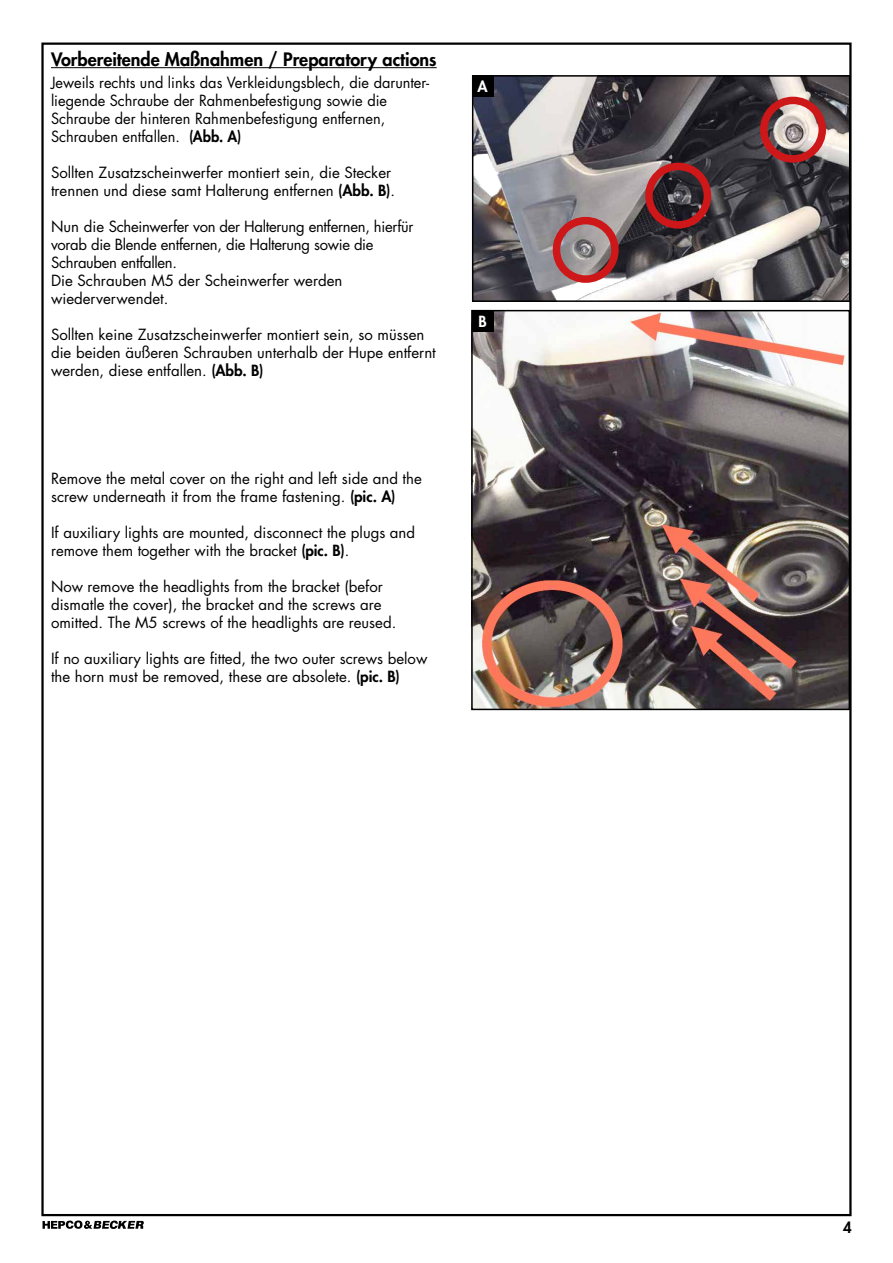
<style>
.page{position:relative;width:893px;height:1263px;background:#fff}
.page>*{position:absolute;margin:0;border:0;box-sizing:border-box;transform-origin:0 0}
.t1{font:800 18px "Futura Std";color:#000}
.t2{font:15px/18px "Futura Std";color:#000}
.t3{font:15px/18px "Futura Std";letter-spacing:-.02em;color:#000}
.t4{font:800 15px "Futura Std";color:#fff}
.t5{font:800 15px "Futura Std";color:#000}
.s1{font-weight:800}
</style>
<div class="page">
<hr style="left:51px;top:67px;width:386px;height:1px;background:#000">
<img style="left:475px;top:78px;width:372px;height:221px">
<div style="left:472px;top:75px;width:378px;height:227px;border:2px solid #000"></div>
<img style="left:474px;top:313px;width:373px;height:394px">
<div style="left:471px;top:310px;width:379px;height:400px;border:2px solid #000"></div>
<div style="left:472px;top:75px;width:21px;height:21px;background:#000"></div>
<div style="left:472px;top:310px;width:21px;height:21px;background:#000"></div>
<div style="left:553px;top:217px;width:66px;height:66px;border:8px solid #cd1719;border-radius:50%"></div>
<div style="left:645px;top:163px;width:66px;height:66px;border:8px solid #cd1719;border-radius:50%"></div>
<div style="left:760px;top:97px;width:66px;height:66px;border:8px solid #cd1719;border-radius:50%"></div>
<svg style="left:43px;top:1220px;width:101px;height:9px"></svg>
<p class="t1" style="left:51px;top:48px;width:387px">Vorbereitende Maßnahmen / Preparatory actions</p>
<p class="t2" style="left:51px;top:73px;width:380px">Jeweils rechts und links das Verkleidungsblech, die darunter&shy;liegende Schraube der Rahmenbefestigung sowie die Schraube der hinteren Rahmenbefestigung entfernen, Schrauben entfallen. <span class="s1">(Abb. A)</span></p>
<p class="t2" style="left:51px;top:163px;width:346px">Sollten Zusatzscheinwerfer montiert sein, die Stecker trennen und diese samt Halterung entfernen <span class="s1">(Abb. B)</span>.</p>
<p class="t3" style="left:51px;top:217px;width:364px">Nun die Scheinwerfer von der Halterung entfernen, hierfür vorab die Blende entfernen, die Halterung sowie die Schrauben entfallen.<br>Die Schrauben M5 der Scheinwerfer werden wiederverwendet.</p>
<p class="t2" style="left:51px;top:325px;width:386px">Sollten keine Zusatzscheinwerfer montiert sein, so müssen die beiden äußeren Schrauben unterhalb der Hupe entfernt werden, diese entfallen. <span class="s1">(Abb. B)</span></p>
<p class="t2" style="left:51px;top:469px;width:372px">Remove the metal cover on the right and left side and the screw underneath it from the frame fastening. <span class="s1">(pic. A)</span></p>
<p class="t2" style="left:51px;top:523px;width:366px">If auxiliary lights are mounted, disconnect the plugs and remove them together with the bracket <span class="s1">(pic. B)</span>.</p>
<p class="t2" style="left:51px;top:577px;width:347px">Now remove the headlights from the bracket (befor dismatle the cover), the bracket and the screws are omitted. The M5 screws of the headlights are reused.</p>
<p class="t2" style="left:51px;top:649px;width:378px">If no auxiliary lights are fitted, the two outer screws below the horn must be removed, these are absolete. <span class="s1">(pic. B)</span></p>
<p class="t4" style="left:477px;top:77px;width:12px">A</p>
<p class="t4" style="left:478px;top:312px;width:10px">B</p>
<p class="t5" style="left:843px;top:1218px;width:10px">4</p>
</div>
